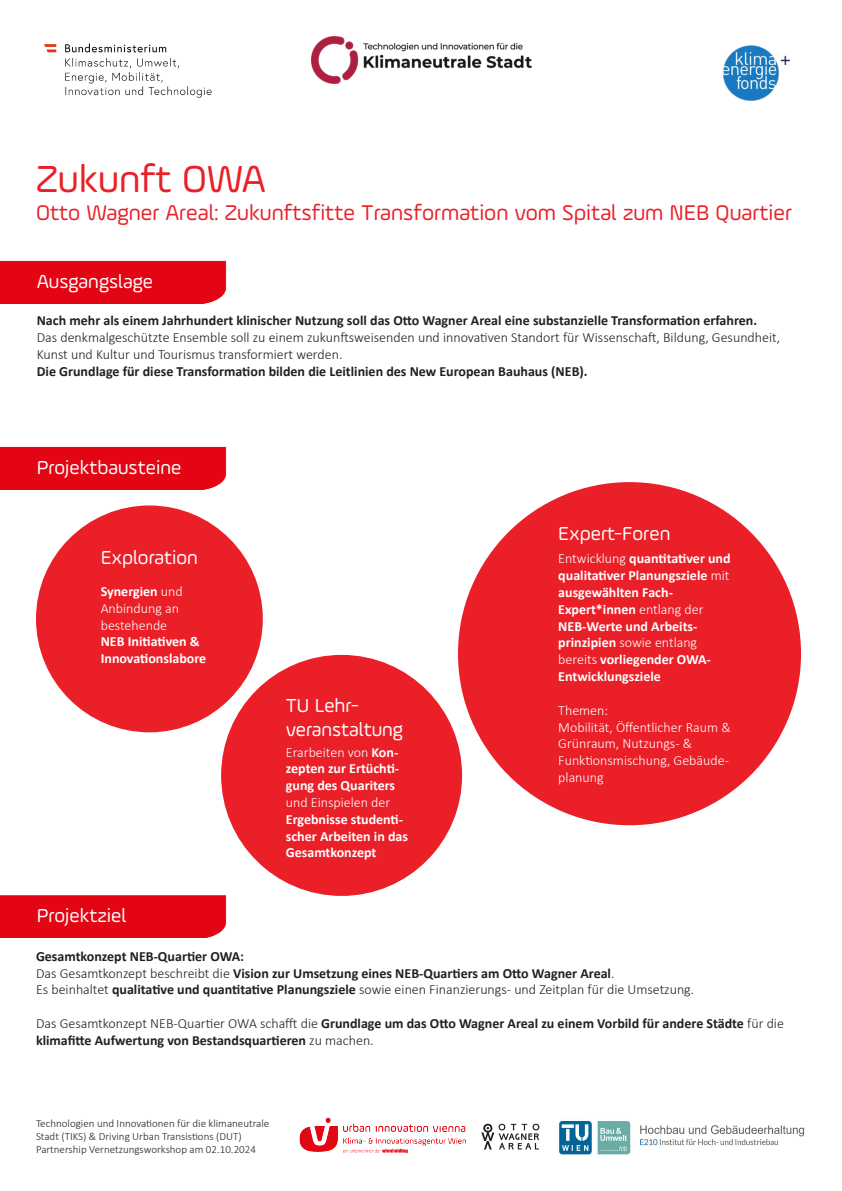
<style>
.page{position:relative;width:842px;height:1191px;background:#fff}
.page>*{position:absolute;margin:0;border:0;box-sizing:border-box;transform-origin:0 0}
.t1{font:40px "Ample Soft Pro";color:#ea1f28}
.t2{font:22.6px "Ample Soft Pro";color:#ea1f28}
.t3{font:20px "Ample Soft Pro";color:#fff}
.t4{font:700 14px/16.8px "Calibri";color:#231f20}
.t5{font:700 14px/16.8px "Calibri";color:#fff}
.t6{font:300 14px/16.8px "Calibri";color:#231f20}
.t7{font:300 14px/16.8px "Calibri";color:#fff}
.t8{font:300 11px/13.2px "Calibri";color:#231f20}
.s1{font-weight:300}
.s2{font-weight:700}
</style>
<div class="page">
<img style="left:44px;top:43px;width:168px;height:55px">
<img style="left:311px;top:36px;width:220px;height:47px">
<img style="left:723px;top:45px;width:67px;height:56px">
<img style="left:483px;top:1123px;width:57px;height:27px">
<img style="left:559px;top:1120px;width:246px;height:35px">
<img style="left:299px;top:1117px;width:184px;height:37px">
<div style="left:0;top:260px;width:227px;height:43px;background:#e30514"></div>
<img style="left:0;top:852px;width:263px;height:85px">
<div style="left:0;top:446px;width:227px;height:43px;background:#e30514"></div>
<div style="left:36px;top:505px;width:227px;height:227px;background:#eb1f28;border-radius:50%"></div>
<div style="left:221px;top:655px;width:241px;height:241px;background:#ea1f28;border-radius:50%"></div>
<div style="left:458px;top:482px;width:343px;height:343px;background:#ea1f28;border-radius:50%"></div>
<p class="t1" style="left:36px;top:153px;width:231px">Zukunft OWA</p>
<p class="t2" style="left:36px;top:197px;width:757px">Otto Wagner Areal: Zukunftsfitte Transformation vom Spital zum NEB Quartier</p>
<p class="t3" style="left:37px;top:268px;width:118px">Ausgangslage</p>
<p class="t4" style="left:37px;top:312px;width:722px">Nach mehr als einem Jahrhundert klinischer Nutzung soll das Otto Wagner Areal eine substanzielle Transformation erfahren.</p>
<p class="t6" style="left:37px;top:329px;width:745px">Das denkmalgeschützte Ensemble soll zu einem zukunftsweisenden und innovativen Standort für Wissenschaft, Bildung, Gesundheit,<br>Kunst und Kultur und Tourismus transformiert werden.</p>
<p class="t4" style="left:37px;top:362px;width:552px">Die Grundlage für diese Transformation bilden die Leitlinien des New European Bauhaus (NEB).</p>
<p class="t3" style="left:37px;top:454px;width:146px">Projektbausteine</p>
<p class="t3" style="left:101px;top:544px;width:99px">Exploration</p>
<p class="t5" style="left:101px;top:582px;width:84px">Synergien <span class="s1">und</span></p>
<p class="t7" style="left:101px;top:599px;width:80px">Anbindung an</p>
<p class="t7" style="left:101px;top:616px;width:68px">bestehende</p>
<p class="t5" style="left:101px;top:633px;width:107px">NEB Initiativen &amp;<br>Innovationslabore</p>
<p class="t3" style="left:37px;top:902px;width:91px">Projektziel</p>
<p class="t3" style="left:286px;top:692px;width:74px">TU Lehr-</p>
<p class="t3" style="left:286px;top:716px;width:119px">veranstaltung</p>
<p class="t5" style="left:286px;top:743px;width:124px"><span class="s1">Erarbeiten von</span> Kon&shy;zepten zur Ertüchti&shy;gung des Quariters <span class="s1">und Einspielen der<br></span>Ergebnisse studenti&shy;scher Arbeiten in das<br>Gesamtkonzept</p>
<p class="t3" style="left:558px;top:521px;width:114px">Expert-Foren</p>
<p class="t5" style="left:558px;top:550px;width:174px;text-align:justify"><span class="s1">Entwicklung</span> quantitativer und qualitativer Planungsziele <span class="s1">mit </span>ausgewählten Fach-</p>
<p class="t5" style="left:558px;top:600px;width:147px">Expert*innen <span class="s1">entlang der<br></span>NEB-Werte und Arbeits-</p>
<p class="t7" style="left:558px;top:634px;width:140px"><span class="s2">prinzipien</span> sowie entlang</p>
<p class="t5" style="left:558px;top:651px;width:154px"><span class="s1">bereits</span> vorliegender OWA-</p>
<p class="t5" style="left:558px;top:668px;width:104px">Entwicklungsziele</p>
<p class="t7" style="left:558px;top:701px;width:51px">Themen:</p>
<p class="t7" style="left:558px;top:718px;width:174px">Mobilität, Öffentlicher Raum &amp;<br>Grünraum, Nutzungs- &amp;</p>
<p class="t7" style="left:558px;top:752px;width:172px">Funktionsmischung, Gebäude&shy;planung</p>
<p class="t4" style="left:36px;top:947px;width:210px">Gesamtkonzept NEB-Quartier OWA:</p>
<p class="t4" style="left:36px;top:964px;width:580px"><span class="s1">Das Gesamtkonzept beschreibt die</span> Vision zur Umsetzung eines NEB-Quartiers am Otto Wagner Areal<span class="s1">.</span></p>
<p class="t6" style="left:36px;top:981px;width:660px">Es beinhaltet <span class="s2">qualitative und quantitative Planungsziele</span> sowie einen Finanzierungs- und Zeitplan für die Umsetzung.</p>
<p class="t4" style="left:36px;top:1014px;width:749px"><span class="s1">Das Gesamtkonzept NEB-Quartier OWA schafft die</span> Grundlage um das Otto Wagner Areal zu einem Vorbild für andere Städte <span class="s1">für die </span>klimafitte Aufwertung von Bestandsquartieren <span class="s1">zu machen.</span></p>
<p class="t8" style="left:36px;top:1116px;width:235px">Technologien und Innovationen für die klimaneutrale<br>Stadt (TIKS) &amp; Driving Urban Transistions (DUT)</p>
<p class="t8" style="left:36px;top:1143px;width:221px">Partnership Vernetzungsworkshop am 02.10.2024</p>
</div>
